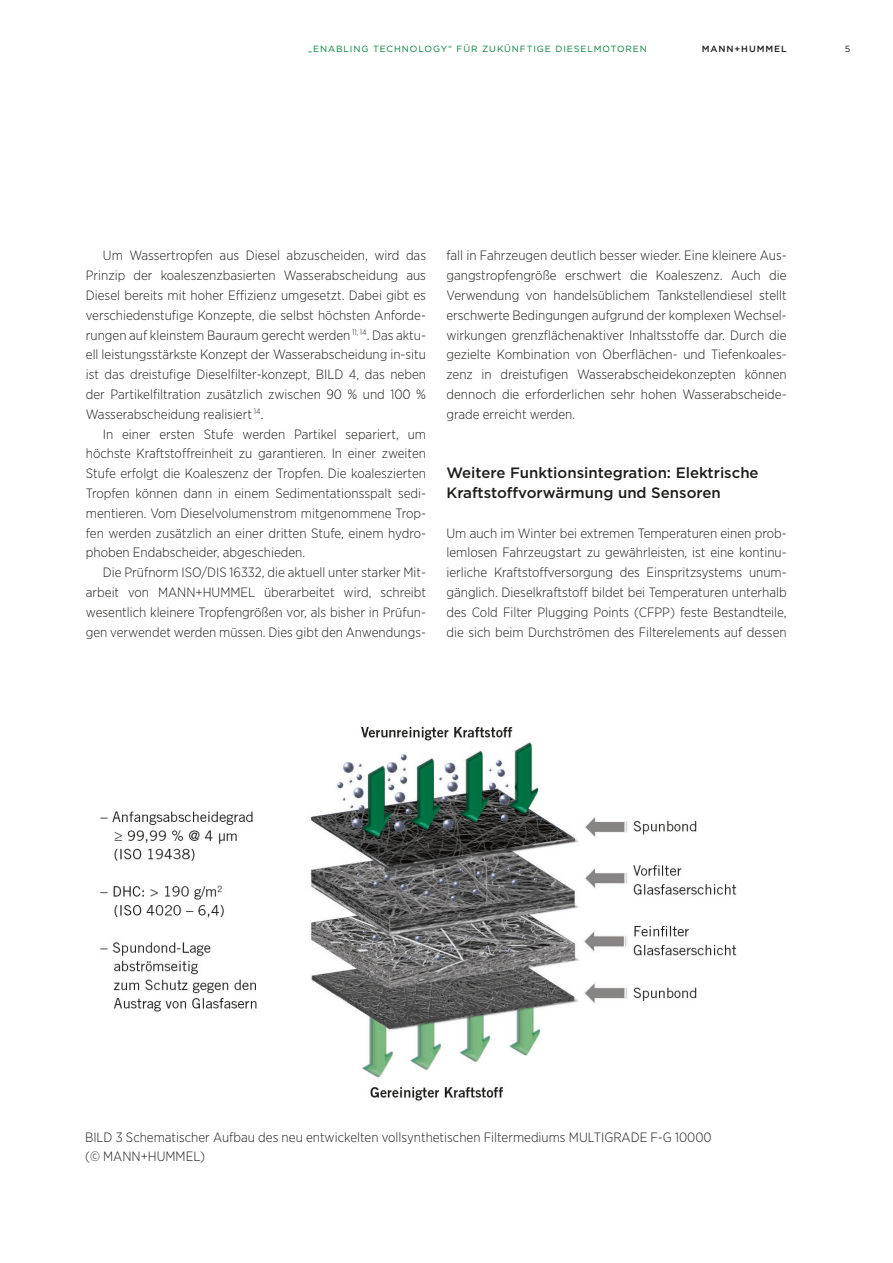
<style>
.page{position:relative;width:893px;height:1263px;background:#fff}
.page>*{position:absolute;margin:0;border:0;box-sizing:border-box;transform-origin:0 0}
.t1{font:500 15px/19.8px "Gotham";color:#1d1d1b}
.t2{font:300 13.5px/19.8px "Gotham Narrow";color:#1d1d1b;text-align:justify}
.t3{font:9px "Gotham";letter-spacing:.1em;color:#007f39}
.t4{font:500 9px "Gotham";letter-spacing:.1em;color:#1d1d1b}
.t5{font:9px "Gotham";color:#1d1d1b}
</style>
<div class="page">
<img style="left:100px;top:726px;width:637px;height:375px">
<p class="t3" style="left:308px;top:43px;width:340px">„ENABLING TECHNOLOGY“ FÜR ZUKÜNFTIGE DIESELMOTOREN</p>
<p class="t4" style="left:702px;top:44px;width:86px">MANN+HUMMEL</p>
<p class="t5" style="left:845px;top:43px;width:7px">5</p>
<p class="t2" style="left:86px;top:245px;width:342px;text-indent:17px">Um Wassertropfen aus Diesel abzuscheiden, wird das Prinzip der koaleszenzbasierten Wasserabscheidung aus Diesel bereits mit hoher Effizienz umgesetzt. Dabei gibt es verschiedenstufige Konzepte, die selbst höchsten Anforde&shy;rungen auf kleinstem Bauraum gerecht werden <sup>11,</sup> <sup>14</sup>. Das aktu&shy;ell leistungsstärkste Konzept der Wasserabscheidung in-situ ist das dreistufige Dieselfilter-konzept, BILD 4, das neben der Partikelfiltration zusätzlich zwischen 90 % und 100 % Wasserabscheidung realisiert <sup>14</sup>.</p>
<p class="t2" style="left:86px;top:424px;width:342px;text-indent:17px">In einer ersten Stufe werden Partikel separiert, um höchste Kraftstoffreinheit zu garantieren. In einer zweiten Stufe erfolgt die Koaleszenz der Tropfen. Die koaleszierten Tropfen können dann in einem Sedimentationsspalt sedi&shy;mentieren. Vom Dieselvolumenstrom mitgenommene Trop&shy;fen werden zusätzlich an einer dritten Stufe, einem hydro&shy;phoben Endabscheider, abgeschieden.</p>
<p class="t2" style="left:86px;top:562px;width:342px;text-indent:17px">Die Prüfnorm ISO/DIS 16332, die aktuell unter starker Mit&shy;arbeit von MANN+HUMMEL überarbeitet wird, schreibt wesentlich kleinere Tropfengrößen vor, als bisher in Prüfun&shy;gen verwendet werden müssen. Dies gibt den Anwendungs-</p>
<p class="t2" style="left:446px;top:245px;width:342px">fall in Fahrzeugen deutlich besser wieder. Eine kleinere Aus&shy;gangstropfengröße erschwert die Koaleszenz. Auch die Verwendung von handelsüblichem Tankstellendiesel stellt erschwerte Bedingungen aufgrund der komplexen Wechsel&shy;wirkungen grenzflächenaktiver Inhaltsstoffe dar. Durch die gezielte Kombination von Oberflächen- und Tiefenkoales&shy;zenz in dreistufigen Wasserabscheidekonzepten können dennoch die erforderlichen sehr hohen Wasserabscheide&shy;grade erreicht werden.</p>
<p class="t1" style="left:446px;top:463px;width:314px">Weitere Funktionsintegration: Elektrische<br>Kraftstoffvorwärmung und Sensoren</p>
<p class="t2" style="left:446px;top:523px;width:342px">Um auch im Winter bei extremen Temperaturen einen prob&shy;lemlosen Fahrzeugstart zu gewährleisten, ist eine kontinu&shy;ierliche Kraftstoffversorgung des Einspritzsystems unum&shy;gänglich. Dieselkraftstoff bildet bei Temperaturen unterhalb des Cold Filter Plugging Points (CFPP) feste Bestandteile, die sich beim Durchströmen des Filterelements auf dessen</p>
<p class="t2" style="left:85px;top:1126px;width:628px">BILD 3 Schematischer Aufbau des neu entwickelten vollsynthetischen Filtermediums MULTIGRADE F-G 10000 (© MANN+HUMMEL)</p>
</div>
